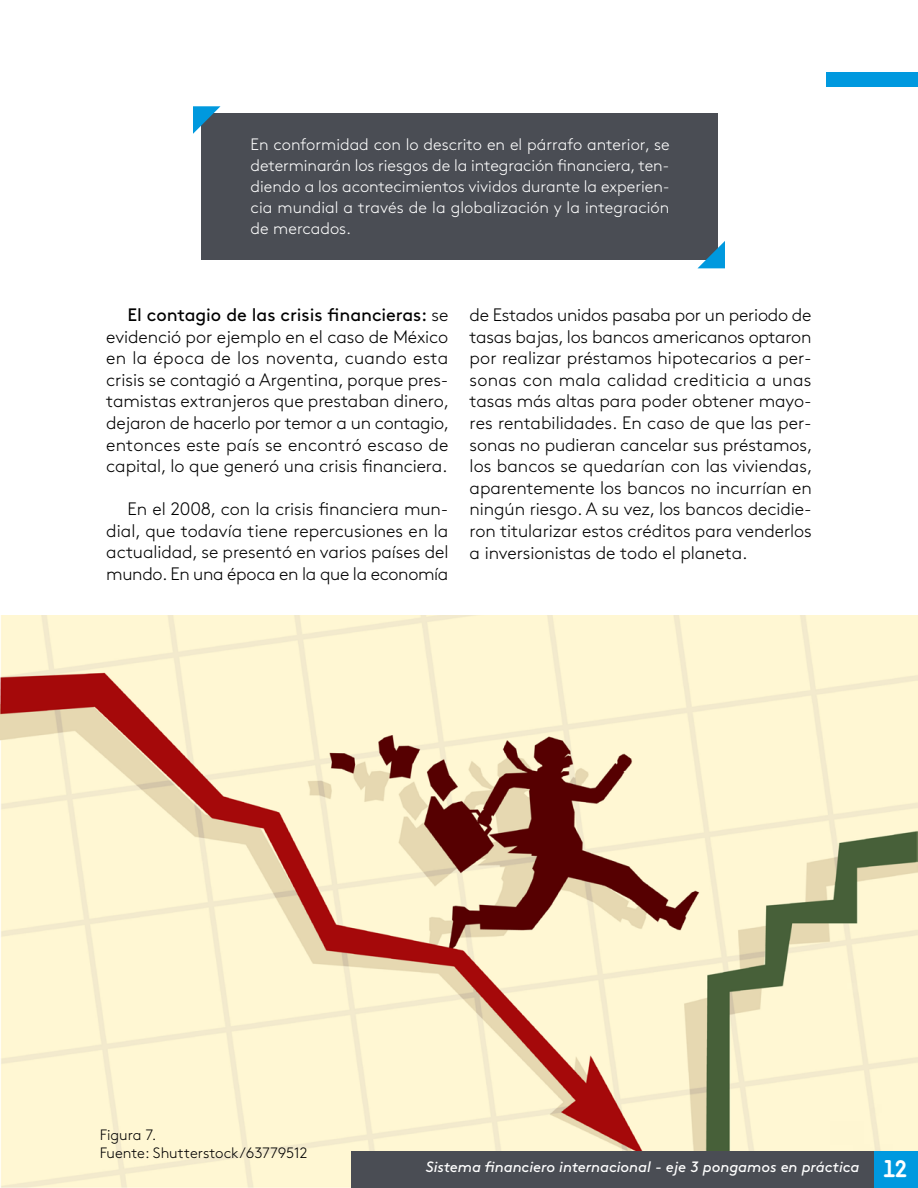
<style>
.page{position:relative;width:918px;height:1188px;background:#fff}
.page>*{position:absolute;margin:0;border:0;box-sizing:border-box;transform-origin:0 0}
.t1{font:300 18px/21.6px "Brown Std";letter-spacing:-.005em;color:#000;text-align:justify}
.t2{font:300 16.5px/21px "Brown Std";letter-spacing:.005em;color:#fff;text-align:justify}
.t3{font:italic 15px "Brown Std";letter-spacing:-.005em;color:#fff}
.t4{font:300 15px/18px "Brown Std";color:#000}
.s1{font-weight:400}
.s2{font-family:"Areandina Voz";font-style:normal;font-size:24px}
</style>
<div class="page">
<img style="left:0;top:616px;width:918px;height:572px">
<div style="left:826px;top:72px;width:92px;height:15px;background:#0099df"></div>
<div style="left:873px;top:1151px;width:45px;height:37px;background:#0099df"></div>
<div style="left:351px;top:1151px;width:522px;height:37px;background:#4a4d54"></div>
<div style="left:201px;top:113px;width:516px;height:147px;background:#4a4d54"></div>
<svg style="left:698px;top:241px;width:27px;height:27px"></svg>
<svg style="left:193px;top:106px;width:28px;height:28px"></svg>
<p class="t2" style="left:251px;top:134px;width:421px">En conformidad con lo descrito en el párrafo anterior, se determinarán los riesgos de la integración financiera, ten&shy;diendo a los acontecimientos vividos durante la experien&shy;cia mundial a través de la globalización y la integración de mercados.</p>
<p class="t1" style="left:106px;top:304px;width:345px;text-indent:21px"><span class="s1">El contagio de las crisis financieras:</span> se evidenció por ejemplo en el caso de México en la época de los noventa, cuando esta crisis se contagió a Argentina, porque pres&shy;tamistas extranjeros que prestaban dinero, dejaron de hacerlo por temor a un contagio, entonces este país se encontró escaso de capital, lo que generó una crisis financiera.</p>
<p class="t1" style="left:106px;top:498px;width:344px;text-indent:21px">En el 2008, con la crisis financiera mun&shy;dial, que todavía tiene repercusiones en la actualidad, se presentó en varios países del mundo. En una época en la que la economía</p>
<p class="t1" style="left:470px;top:304px;width:344px">de Estados unidos pasaba por un periodo de tasas bajas, los bancos americanos optaron por realizar préstamos hipotecarios a per&shy;sonas con mala calidad crediticia a unas tasas más altas para poder obtener mayo&shy;res rentabilidades. En caso de que las per&shy;sonas no pudieran cancelar sus préstamos, los bancos se quedarían con las viviendas, aparentemente los bancos no incurrían en ningún riesgo. A su vez, los bancos decidie&shy;ron titularizar estos créditos para venderlos a inversionistas de todo el planeta.</p>
<p class="t4" style="left:100px;top:1126px;width:209px">Figura 7.<br>Fuente: Shutterstock/63779512</p>
<p class="t3" style="left:426px;top:1158px;width:483px">Sistema financiero internacional - eje 3 pongamos en práctica <span class="s2">12</span></p>
</div>
